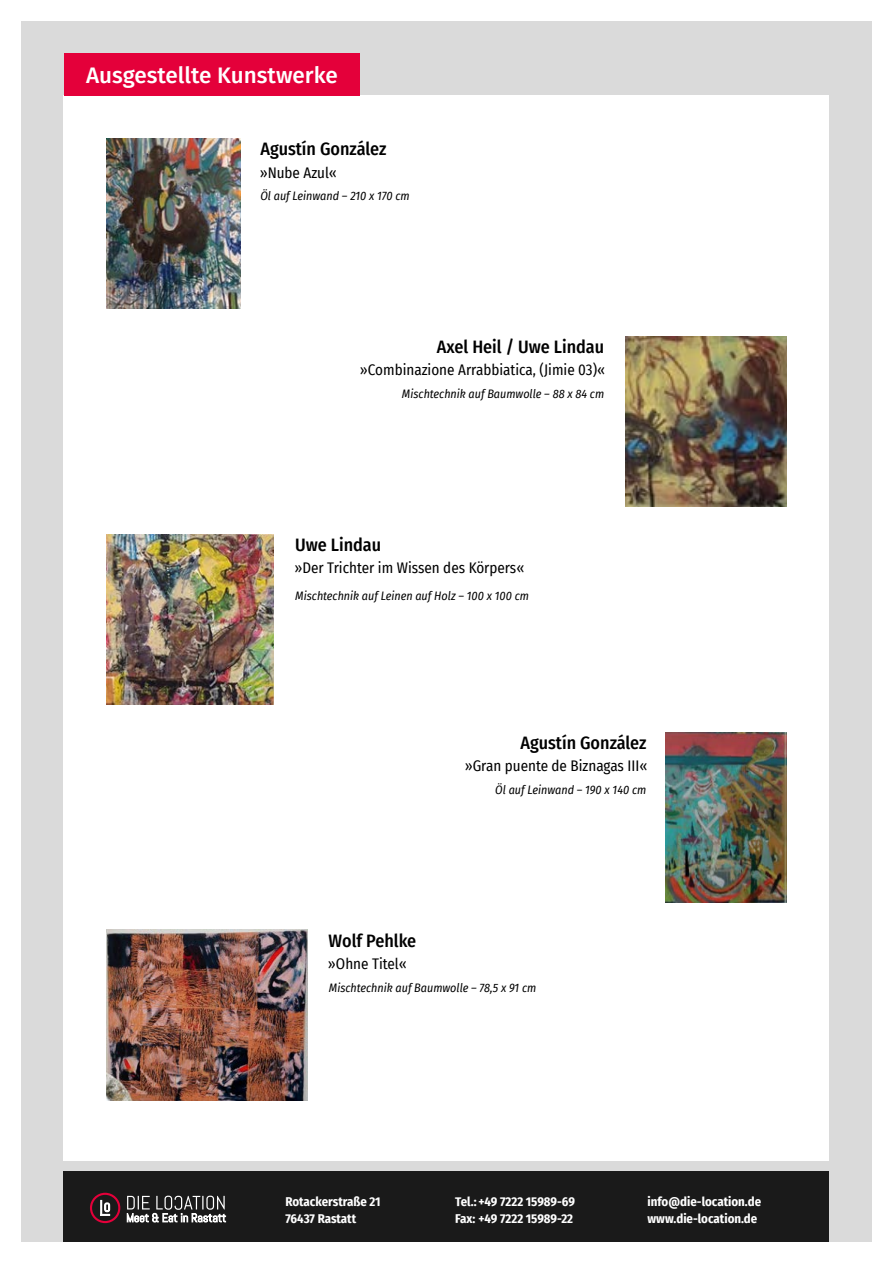
<style>
.page{position:relative;width:893px;height:1263px;background:#fff}
.page>*{position:absolute;margin:0;border:0;box-sizing:border-box;transform-origin:0 0}
.t1{font:500 22.5px "Fira Sans";color:#fff}
.t2{font:500 18px "Fira Sans Condensed";color:#000}
.t3{font:15px "Fira Sans Condensed";color:#000}
.t4{font:700 12.75px/17.4px "Fira Sans Condensed";color:#fff}
.t5{font:italic 12px "Fira Sans Condensed";color:#000}
</style>
<div class="page">
<div style="left:21px;top:21px;width:851px;height:1221px;background:#dadada"></div>
<div style="left:64px;top:1171px;width:765px;height:71px;background:#1f1f1f"></div>
<svg style="left:127px;top:1196px;width:99px;height:26px"></svg>
<div style="left:90px;top:1193px;width:30px;height:30px;border:2px solid #e4003a;border-radius:50%"></div>
<svg style="left:100px;top:1200px;width:11px;height:16px"></svg>
<div style="left:64px;top:96px;width:765px;height:1065px;background:#fff"></div>
<div style="left:64px;top:53px;width:295px;height:43px;background:#e4003a"></div>
<img style="left:106px;top:138px;width:134px;height:170px">
<img style="left:626px;top:336px;width:161px;height:171px">
<img style="left:106px;top:534px;width:168px;height:170px">
<img style="left:666px;top:732px;width:121px;height:170px">
<img style="left:106px;top:930px;width:201px;height:170px">
<p class="t1" style="left:86px;top:57px;width:253px">Ausgestellte Kunstwerke</p>
<p class="t2" style="left:260px;top:135px;width:127px">Agustín González</p>
<p class="t3" style="left:260px;top:161px;width:79px">»Nube Azul«</p>
<p class="t5" style="left:260px;top:187px;width:151px">Öl auf Leinwand – 210 x 170 cm</p>
<p class="t2" style="left:437px;top:332px;width:169px">Axel Heil / Uwe Lindau</p>
<p class="t3" style="left:360px;top:359px;width:247px">»Combinazione Arrabbiatica, (Jimie 03)«</p>
<p class="t5" style="left:402px;top:385px;width:204px">Mischtechnik auf Baumwolle – 88 x 84 cm</p>
<p class="t2" style="left:295px;top:530px;width:88px">Uwe Lindau</p>
<p class="t3" style="left:294px;top:557px;width:232px">»Der Trichter im Wissen des Körpers«</p>
<p class="t5" style="left:295px;top:587px;width:235px">Mischtechnik auf Leinen auf Holz – 100 x 100 cm</p>
<p class="t2" style="left:521px;top:728px;width:127px">Agustín González</p>
<p class="t3" style="left:465px;top:755px;width:184px">»Gran puente de Biznagas III«</p>
<p class="t5" style="left:495px;top:781px;width:153px">Öl auf Leinwand – 190 x 140 cm</p>
<p class="t2" style="left:329px;top:926px;width:89px">Wolf Pehlke</p>
<p class="t3" style="left:328px;top:952px;width:80px">»Ohne Titel«</p>
<p class="t5" style="left:329px;top:979px;width:209px">Mischtechnik auf Baumwolle – 78,5 x 91 cm</p>
<p class="t4" style="left:285px;top:1191px;width:97px">Rotackerstraße 21<br>76437 Rastatt</p>
<p class="t4" style="left:455px;top:1191px;width:121px">Tel.: +49 7222 15989-69<br>Fax: +49 7222 15989-22</p>
<p class="t4" style="left:648px;top:1191px;width:115px">info@die-location.de www.die-location.de</p>
</div>
